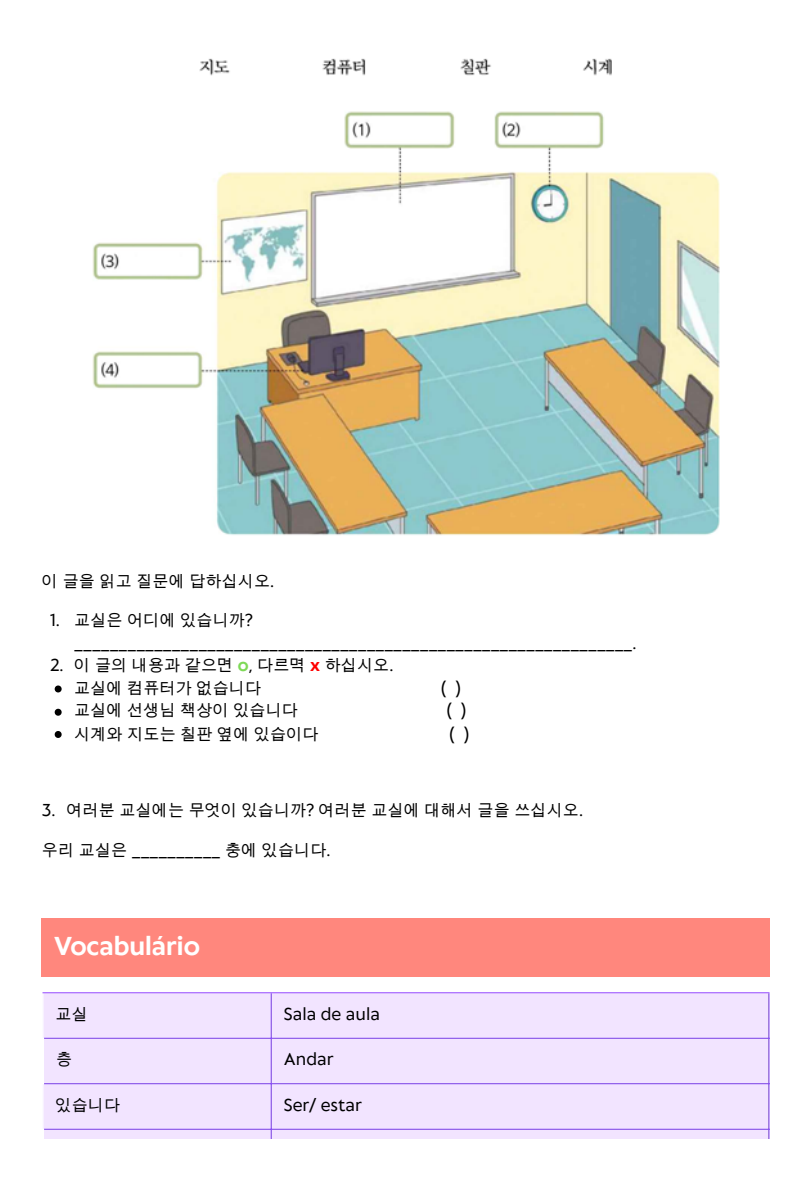
<style>
.page{position:relative;width:810px;height:1181px;background:#fff}
.page>*{position:absolute;margin:0;border:0;box-sizing:border-box;transform-origin:0 0}
.t1{font:700 24.3px "Klein Text";color:#fff}
.t2{font:16.2px "Wen Quan Yi Micro Hei";color:#000}
.t3{font:16.2px/22.2px "Klein Text";color:#000}
.s1{font-family:"Klein Text"}
.s2{font-family:"Wen Quan Yi Micro Hei"}
.s3{font-family:"Klein Text";font-weight:700;color:#7ed957}
.s4{font-family:"Klein Text";font-weight:700;color:#f00}
.s5{font-family:"Klein Text";color:#fff}
</style>
<div class="page">
<img style="left:92px;top:58px;width:628px;height:478px">
<svg style="left:55px;top:685px;width:7px;height:7px"></svg>
<svg style="left:55px;top:708px;width:7px;height:7px"></svg>
<svg style="left:55px;top:731px;width:7px;height:7px"></svg>
<div style="left:42px;top:918px;width:728px;height:58px;background:#ff877d"></div>
<div style="left:44px;top:993px;width:724px;height:145px;background:#f2e4ff"></div>
<hr style="left:271px;top:993px;width:1px;height:145px;background:#894df8">
<hr style="left:768px;top:993px;width:1px;height:145px;background:#894df8">
<hr style="left:44px;top:1037px;width:725px;height:1px;background:#894df8">
<hr style="left:44px;top:1083px;width:725px;height:1px;background:#894df8">
<hr style="left:44px;top:1128px;width:725px;height:1px;background:#894df8">
<hr style="left:44px;top:1178px;width:725px;height:1px;background:#894df8">
<hr style="left:44px;top:1180px;width:725px;height:1px;background:#894df8">
<hr style="left:43px;top:992px;width:726px;height:1px;background:#974fff">
<p class="t2" style="left:42px;top:571px;width:234px">이 글을 읽고 질문에 답하십시오<span class="s1">.</span></p>
<p class="t3" style="left:74px;top:610px;width:564px;text-indent:-24px">1. <span class="s2">교실은 어디에 있습니까</span>? _______________________________________________________________.</p>
<p class="t2" style="left:50px;top:655px;width:345px"><span class="s1">2.</span> 이 글의 내용과 같으면 <span class="s3">o</span><span class="s1">,</span> 다르멱 <span class="s4">x</span> 하십시오<span class="s1">.</span></p>
<p class="t2" style="left:74px;top:679px;width:188px">교실에 컴퓨터가 없습니다</p>
<p class="t3" style="left:441px;top:678px;width:22px">( )</p>
<p class="t2" style="left:74px;top:701px;width:225px">교실에 선생님 책상이 있습니다</p>
<p class="t3" style="left:446px;top:700px;width:22px">( )</p>
<p class="t2" style="left:74px;top:724px;width:246px">시계와 지도는 칠판 옆에 있습이다</p>
<p class="t3" style="left:449px;top:723px;width:22px">( )</p>
<p class="t2" style="left:42px;top:801px;width:543px"><span class="s1">3.</span><span class="s5">o</span>여러분 교실에는 무엇이 있습니까<span class="s1">?</span> 여러분 교실에 대해서 글을 쓰십시오<span class="s1">.</span></p>
<p class="t2" style="left:42px;top:840px;width:290px">우리 교실은 <span class="s1">__________</span> 충에 있습니다<span class="s1">.</span></p>
<p class="t1" style="left:54px;top:933px;width:147px">Vocabulário</p>
<p class="t2" style="left:56px;top:1004px;width:34px">교실</p>
<p class="t3" style="left:284px;top:1003px;width:98px">Sala de aula</p>
<p class="t2" style="left:56px;top:1049px;width:18px">층</p>
<p class="t3" style="left:284px;top:1049px;width:52px">Andar</p>
<p class="t2" style="left:56px;top:1095px;width:66px">있습니다</p>
<p class="t3" style="left:284px;top:1094px;width:80px">Ser/ estar</p>
</div>
